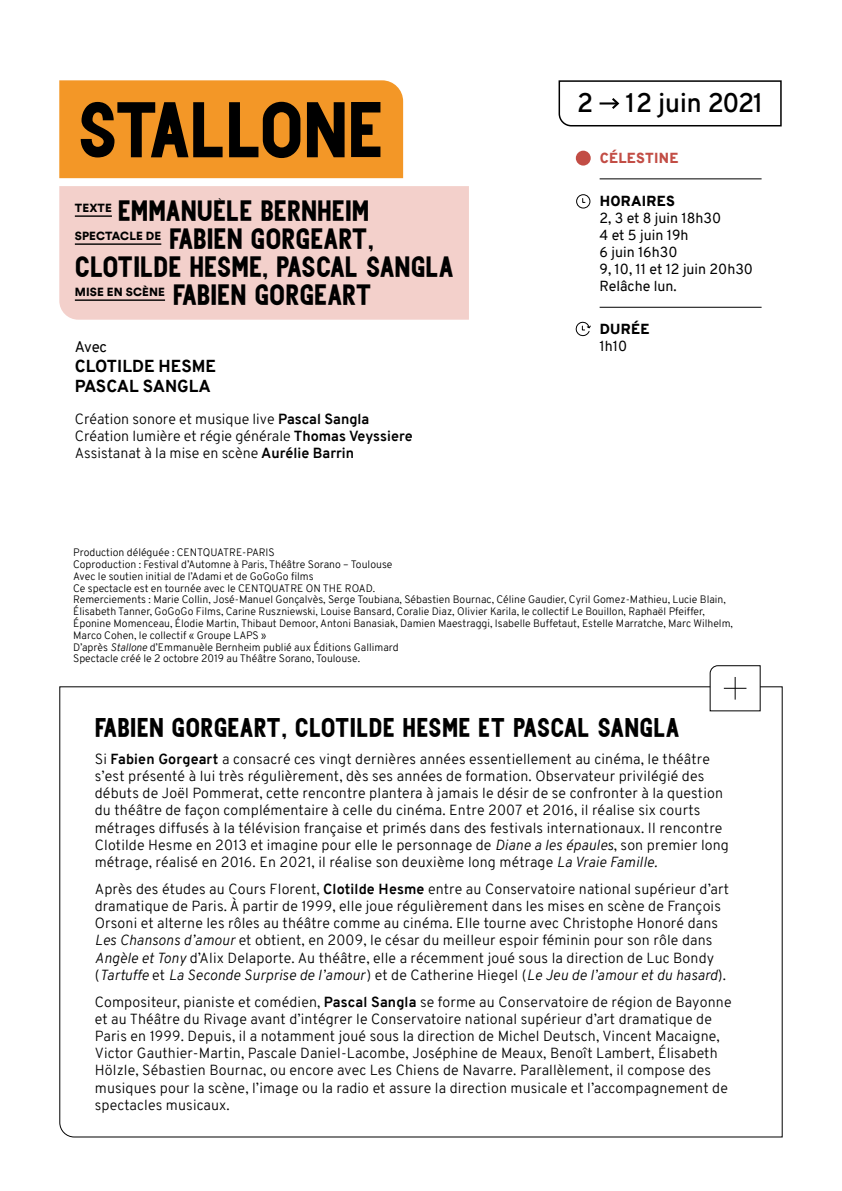
<style>
.page{position:relative;width:842px;height:1191px;background:#fff}
.page>*{position:absolute;margin:0;border:0;box-sizing:border-box;transform-origin:0 0}
.t1{font:70.2px "Centie Sans";letter-spacing:-.01em;color:#000}
.t2{font:600 26.2px "Overpass";color:#000}
.t3{font:26px/28px "Centie Sans";color:#000;text-align:center}
.t4{font:24px "Centie Sans";letter-spacing:.01em;color:#000}
.t5{font:800 17px/20px "Overpass";color:#000}
.t6{font:15px "Overpass";color:#000}
.t7{font:300 14.4px/17.2px "Overpass";color:#000}
.t8{font:300 14.2px/17.2px "Overpass";letter-spacing:.01em;color:#000}
.t9{font:14.2px/17px "Overpass";color:#000}
.t10{font:900 14.2px "Overpass";letter-spacing:.02em;color:#000}
.t11{font:900 14.2px "Overpass";letter-spacing:.02em;color:#c24d45}
.t12{font:900 11.6px "Circular Std";letter-spacing:.01em;color:#000}
.t13{font:300 10.6px/11.8px "Overpass";color:#000}
.s1{font-weight:700}
.s2{font-style:italic}
</style>
<div class="page">
<svg style="left:558px;top:80px;width:224px;height:47px"></svg>
<hr style="left:600px;top:178px;width:162px;height:1px;background:#000">
<hr style="left:600px;top:307px;width:162px;height:1px;background:#000">
<svg style="left:582px;top:198px;width:4px;height:5px"></svg>
<div style="left:576px;top:194px;width:14px;height:14px;border:1px solid #000;border-radius:50%"></div>
<svg style="left:575px;top:321px;width:16px;height:16px"></svg>
<div style="left:576px;top:151px;width:15px;height:15px;background:#c24d45;border-radius:50%"></div>
<div style="left:59px;top:80px;width:344px;height:98px;background:#f39727"></div>
<svg style="left:59px;top:686px;width:724px;height:452px"></svg>
<svg style="left:709px;top:665px;width:52px;height:47px"></svg>
<div style="left:59px;top:186px;width:410px;height:134px;background:#f3d0cb"></div>
<hr style="left:75px;top:215px;width:37px;height:2px;background:#000">
<hr style="left:75px;top:243px;width:86px;height:2px;background:#000">
<hr style="left:75px;top:299px;width:90px;height:2px;background:#000">
<h1 class="t1" style="left:77px;top:95px;width:308px">STALLONE</h1>
<p class="t12" style="left:75px;top:200px;width:38px">TEXTE</p>
<h3 class="t3" style="left:118px;top:197px;width:253px">EMMANUÈLE BERNHEIM</h3>
<p class="t12" style="left:75px;top:228px;width:88px">SPECTACLE DE</p>
<h3 class="t3" style="left:75px;top:225px;width:380px">FABIEN GORGEART,<br>CLOTILDE HESME, PASCAL SANGLA</h3>
<p class="t12" style="left:75px;top:284px;width:92px">MISE EN SCÈNE</p>
<h3 class="t3" style="left:173px;top:281px;width:200px">FABIEN GORGEART</h3>
<p class="t6" style="left:75px;top:336px;width:34px">Avec</p>
<p class="t5" style="left:75px;top:357px;width:143px">CLOTILDE HESME<br>PASCAL SANGLA</p>
<p class="t7" style="left:75px;top:410px;width:339px">Création sonore et musique live <span class="s1">Pascal Sangla<br></span>Création lumière et régie générale <span class="s1">Thomas Veyssiere<br></span>Assistanat à la mise en scène <span class="s1">Aurélie Barrin</span></p>
<h2 class="t2" style="left:577px;top:84px;width:188px">2 12 juin 2021</h2>
<p class="t11" style="left:600px;top:148px;width:80px">CÉLESTINE</p>
<p class="t10" style="left:600px;top:191px;width:77px">HORAIRES</p>
<p class="t9" style="left:600px;top:210px;width:155px">2, 3 et 8 juin 18h30<br>4 et 5 juin 19h<br>6 juin 16h30<br>9, 10, 11 et 12 juin 20h30<br>Relâche lun.</p>
<p class="t10" style="left:600px;top:319px;width:51px">DURÉE</p>
<p class="t9" style="left:600px;top:338px;width:29px">1h10</p>
<p class="t13" style="left:73px;top:546px;width:661px">Production déléguée : CENTQUATRE-PARIS<br>Coproduction : Festival d’Automne à Paris, Théâtre Sorano – Toulouse<br>Avec le soutien initial de l’Adami et de GoGoGo films<br>Ce spectacle est en tournée avec le CENTQUATRE ON THE ROAD.<br>Remerciements : Marie Collin, José-Manuel Gonçalvès, Serge Toubiana, Sébastien Bournac, Céline Gaudier, Cyril Gomez-Mathieu, Lucie Blain, Élisabeth Tanner, GoGoGo Films, Carine Ruszniewski, Louise Bansard, Coralie Diaz, Olivier Karila, le collectif Le Bouillon, Raphaël Pfeiffer, Éponine Momenceau, Élodie Martin, Thibaut Demoor, Antoni Banasiak, Damien Maestraggi, Isabelle Buffetaut, Estelle Marratche, Marc Wilhelm, Marco Cohen, le collectif « Groupe LAPS »<br>D’après <span class="s2">Stallone</span> d’Emmanuèle Bernheim publié aux Éditions Gallimard<br>Spectacle créé le 2 octobre 2019 au Théâtre Sorano, Toulouse.</p>
<h3 class="t4" style="left:95px;top:715px;width:586px">FABIEN GORGEART, CLOTILDE HESME ET PASCAL SANGLA</h3>
<p class="t8" style="left:95px;top:750px;width:636px">Si <span class="s1">Fabien Gorgeart</span> a consacré ces vingt dernières années essentiellement au cinéma, le théâtre s’est présenté à lui très régulièrement, dès ses années de formation. Observateur privilégié des débuts de Joël Pommerat, cette rencontre plantera à jamais le désir de se confronter à la question du théâtre de façon complémentaire à celle du cinéma. Entre 2007 et 2016, il réalise six courts métrages diffusés à la télévision française et primés dans des festivals internationaux. Il rencontre Clotilde Hesme en 2013 et imagine pour elle le personnage de <span class="s2">Diane a les épaules</span>, son premier long métrage, réalisé en 2016. En 2021, il réalise son deuxième long métrage <span class="s2">La Vraie Famille.</span></p>
<p class="t8" style="left:95px;top:880px;width:636px">Après des études au Cours Florent, <span class="s1">Clotilde Hesme</span> entre au Conservatoire national supérieur d’art dramatique de Paris. À partir de 1999, elle joue régulièrement dans les mises en scène de François Orsoni et alterne les rôles au théâtre comme au cinéma. Elle tourne avec Christophe Honoré dans <span class="s2">Les Chansons d’amour</span> et obtient, en 2009, le césar du meilleur espoir féminin pour son rôle dans <span class="s2">Angèle et Tony</span> d’Alix Delaporte. Au théâtre, elle a récemment joué sous la direction de Luc Bondy (<span class="s2">Tartuffe</span> et <span class="s2">La Seconde Surprise de l’amour</span>) et de Catherine Hiegel (<span class="s2">Le Jeu de l’amour et du hasard</span>).</p>
<p class="t8" style="left:95px;top:993px;width:638px">Compositeur, pianiste et comédien, <span class="s1">Pascal Sangla</span> se forme au Conservatoire de région de Bayonne et au Théâtre du Rivage avant d’intégrer le Conservatoire national supérieur d’art dramatique de Paris en 1999. Depuis, il a notamment joué sous la direction de Michel Deutsch, Vincent Macaigne, Victor Gauthier-Martin, Pascale Daniel-Lacombe, Joséphine de Meaux, Benoît Lambert, Élisabeth Hölzle, Sébastien Bournac, ou encore avec Les Chiens de Navarre. Parallèlement, il compose des musiques pour la scène, l’image ou la radio et assure la direction musicale et l’accompagnement de spectacles musicaux.</p>
</div>
